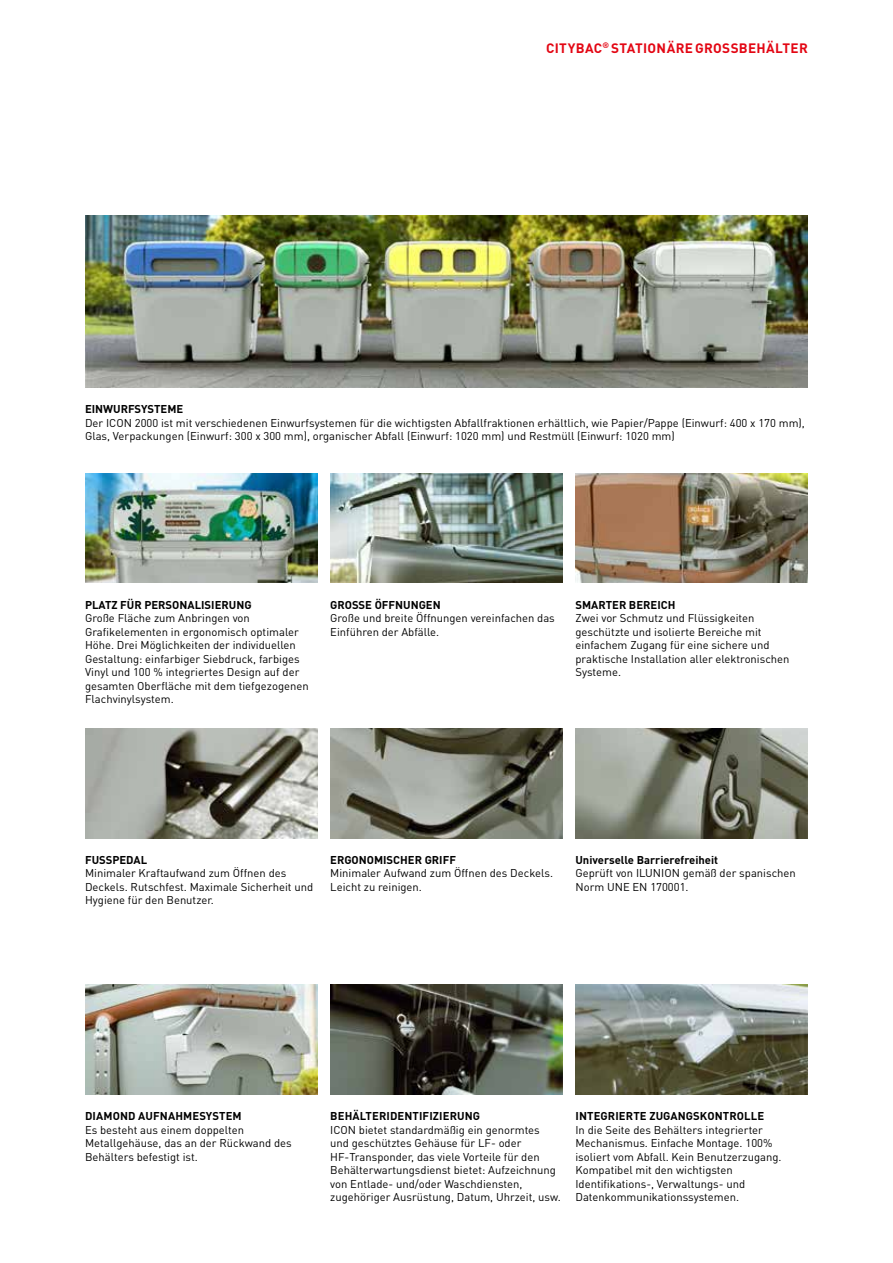
<style>
.page{position:relative;width:893px;height:1263px;background:#fff}
.page>*{position:absolute;margin:0;border:0;box-sizing:border-box;transform-origin:0 0}
.t1{font:700 13.5px "DIN Pro";letter-spacing:.025em;color:#e30613}
.t2{font:11.25px/13.5px "DIN Pro";color:#000}
.t3{font:700 11.25px "DIN Pro";color:#000}
</style>
<div class="page">
<img style="left:85px;top:728px;width:232px;height:110px">
<img style="left:330px;top:728px;width:233px;height:110px">
<img style="left:575px;top:728px;width:233px;height:110px">
<img style="left:85px;top:216px;width:723px;height:172px">
<img style="left:85px;top:473px;width:232px;height:110px">
<img style="left:330px;top:473px;width:233px;height:110px">
<img style="left:575px;top:473px;width:233px;height:110px">
<img style="left:85px;top:985px;width:232px;height:109px">
<img style="left:330px;top:985px;width:233px;height:109px">
<img style="left:575px;top:985px;width:233px;height:109px">
<p class="t1" style="left:546px;top:39px;width:263px">CITYBAC<sup>®</sup> STATIONÄRE GROSSBEHÄLTER</p>
<p class="t3" style="left:85px;top:402px;width:100px">EINWURFSYSTEME</p>
<p class="t2" style="left:85px;top:416px;width:721px">Der ICON 2000 ist mit verschiedenen Einwurfsystemen für die wichtigsten Abfallfraktionen erhältlich, wie Papier/Pappe (Einwurf: 400 x 170 mm),<br>Glas, Verpackungen (Einwurf: 300 x 300 mm), organischer Abfall (Einwurf: 1020 mm) und Restmüll (Einwurf: 1020 mm)</p>
<p class="t3" style="left:85px;top:597px;width:168px">PLATZ FÜR PERSONALISIERUNG</p>
<p class="t2" style="left:85px;top:611px;width:225px">Große Fläche zum Anbringen von Grafikelementen in ergonomisch optimaler Höhe. Drei Möglichkeiten der individuellen Gestaltung: einfarbiger Siebdruck, farbiges Vinyl und 100 % integriertes Design auf der gesamten Oberfläche mit dem tiefgezogenen Flachvinylsystem.</p>
<p class="t3" style="left:330px;top:597px;width:112px">GROSSE ÖFFNUNGEN</p>
<p class="t2" style="left:330px;top:611px;width:226px">Große und breite Öffnungen vereinfachen das<br>Einführen der Abfälle.</p>
<p class="t3" style="left:575px;top:597px;width:101px">SMARTER BEREICH</p>
<p class="t2" style="left:575px;top:611px;width:216px">Zwei vor Schmutz und Flüssigkeiten geschützte und isolierte Bereiche mit einfachem Zugang für eine sichere und praktische Installation aller elektronischen Systeme.</p>
<p class="t3" style="left:85px;top:852px;width:64px">FUSSPEDAL</p>
<p class="t2" style="left:85px;top:866px;width:230px">Minimaler Kraftaufwand zum Öffnen des<br>Deckels. Rutschfest. Maximale Sicherheit und<br>Hygiene für den Benutzer.</p>
<p class="t3" style="left:330px;top:852px;width:127px">ERGONOMISCHER GRIFF</p>
<p class="t2" style="left:330px;top:866px;width:224px">Minimaler Aufwand zum Öffnen des Deckels.<br>Leicht zu reinigen.</p>
<p class="t3" style="left:575px;top:852px;width:144px">Universelle Barrierefreiheit</p>
<p class="t2" style="left:575px;top:866px;width:222px">Geprüft von ILUNION gemäß der spanischen<br>Norm UNE EN 170001.</p>
<p class="t3" style="left:85px;top:1108px;width:158px">DIAMOND AUFNAHMESYSTEM</p>
<p class="t2" style="left:85px;top:1122px;width:208px">Es besteht aus einem doppelten<br>Metallgehäuse, das an der Rückwand des<br>Behälters befestigt ist.</p>
<p class="t3" style="left:330px;top:1108px;width:151px">BEHÄLTERIDENTIFIZIERUNG</p>
<p class="t2" style="left:330px;top:1122px;width:232px">ICON bietet standardmäßig ein genormtes und geschütztes Gehäuse für LF- oder HF-Transponder, das viele Vorteile für den Behälterwartungsdienst bietet: Aufzeichnung von Entlade- und/oder Waschdiensten, zugehöriger Ausrüstung, Datum, Uhrzeit, usw.</p>
<p class="t3" style="left:575px;top:1108px;width:190px">INTEGRIERTE ZUGANGSKONTROLLE</p>
<p class="t2" style="left:575px;top:1122px;width:208px">In die Seite des Behälters integrierter Mechanismus. Einfache Montage. 100% isoliert vom Abfall. Kein Benutzerzugang.<br>Kompatibel mit den wichtigsten Identifikations-, Verwaltungs- und Datenkommunikationssystemen.</p>
</div>
